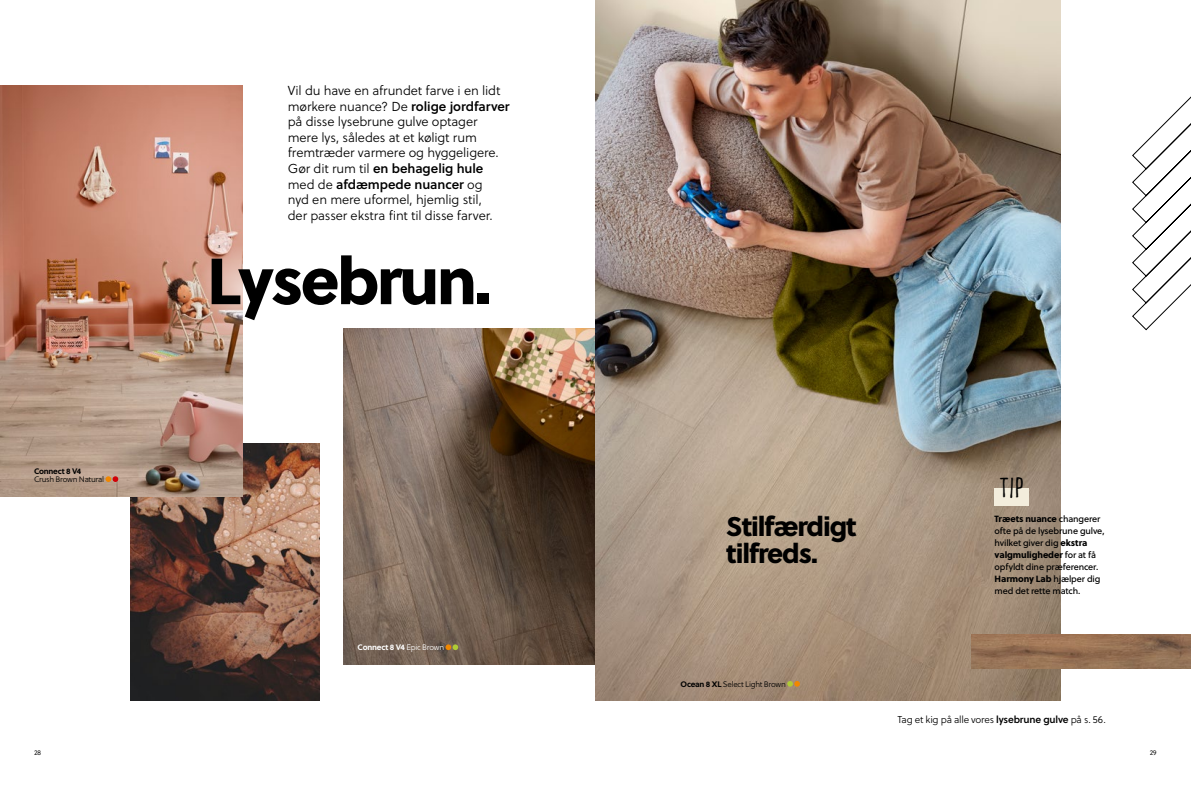
<style>
.page{position:relative;width:1191px;height:786px;background:#fff}
.page>*{position:absolute;margin:0;border:0;box-sizing:border-box;transform-origin:0 0}
.t1{font:65px "Soleil Xb";letter-spacing:-.04em;color:#000}
.t2{font:30px "Goodlife Sans Condensed";color:#000}
.t3{font:27px/27px "Soleil Xb";letter-spacing:-.04em;color:#000}
.t4{font:13px/15.6px "Soleil Lt";letter-spacing:-.01em;color:#000}
.t5{font:13px/15.6px "Soleil Sb";letter-spacing:-.005em;color:#000}
.t6{font:10px "Soleil Lt";letter-spacing:-.02em;color:#000}
.t7{font:9px/12px "Soleil Bk";letter-spacing:-.01em;color:#000}
.t8{font:9px "Soleil Xb";letter-spacing:-.01em;color:#000}
.t9{font:8px "Soleil Lt";letter-spacing:-.03em;color:#000}
.t10{font:700 8px "Soleil";letter-spacing:-.025em;color:#fff}
.t11{font:700 8px "Soleil";letter-spacing:-.025em;color:#000}
.s1{font-family:"Soleil Sb"}
.s2{font-family:"Soleil Lt"}
.s3{font-family:"Soleil Lt";font-weight:400}
.s4{font-family:"Soleil";font-weight:700}
.s5{font-family:"Soleil Bk"}
.s6{font-family:"Soleil Xb"}
</style>
<div class="page">
<img style="left:131px;top:443px;width:188px;height:257px">
<img style="left:343px;top:328px;width:252px;height:336px">
<img style="left:0;top:85px;width:242px;height:411px">
<img style="left:595px;top:0;width:465px;height:700px">
<img style="left:972px;top:634px;width:219px;height:34px">
<svg style="left:445px;top:644px;width:13px;height:5px"></svg>
<svg style="left:106px;top:476px;width:12px;height:5px"></svg>
<svg style="left:787px;top:680px;width:13px;height:6px"></svg>
<svg style="left:1132px;top:96px;width:59px;height:235px"></svg>
<svg style="left:197px;top:243px;width:90px;height:91px"></svg>
<div style="left:994px;top:488px;width:34px;height:17px;background:#f3eddc"></div>
<p class="t11" style="left:34px;top:464px;width:49px">Connect 8 V4</p>
<p class="t9" style="left:34px;top:473px;width:72px">Crush Brown Natural</p>
<p class="t4" style="left:288px;top:82px;width:223px">Vil du have en afrundet farve i en lidt mørkere nuance? De <span class="s1">rolige jordfarver </span>på disse lysebrune gulve optager mere lys, således at et køligt rum fremtræder varmere og hyggeligere.</p>
<p class="t5" style="left:288px;top:160px;width:197px"><span class="s2">Gør dit rum til</span> en behagelig hule <span class="s2">med de</span> afdæmpede nuancer <span class="s2">og</span></p>
<p class="t4" style="left:288px;top:192px;width:206px">nyd en mere uformel, hjemlig stil, der passer ekstra fint til disse farver.</p>
<h1 class="t1" style="left:207px;top:229px;width:285px">Lysebrun.</h1>
<p class="t10" style="left:357px;top:640px;width:88px">Connect 8 V4 <span class="s3">Epic Brown</span></p>
<h3 class="t3" style="left:726px;top:510px;width:132px">Stilfærdigt tilfreds.</h3>
<p class="t9" style="left:680px;top:678px;width:107px"><span class="s4">Ocean 8 XL</span> Select Light Brown</p>
<h2 class="t2" style="left:999px;top:470px;width:27px">tip</h2>
<p class="t8" style="left:994px;top:511px;width:107px">Træets nuance <span class="s5">changerer</span></p>
<p class="t7" style="left:994px;top:524px;width:111px">ofte på de lysebrune gulve, hvilket giver dig <span class="s6">ekstra</span></p>
<p class="t8" style="left:994px;top:547px;width:103px">valgmuligheder <span class="s5">for at få</span></p>
<p class="t7" style="left:994px;top:560px;width:105px">opfyldt dine præferencer.</p>
<p class="t8" style="left:994px;top:571px;width:107px">Harmony Lab <span class="s5">hjælper dig</span></p>
<p class="t7" style="left:994px;top:584px;width:87px">med det rette match.</p>
<p class="t6" style="left:897px;top:711px;width:210px">Tag et kig på alle vores <span class="s1">lysebrune gulve</span> på s. 56.</p>
<p class="t9" style="left:34px;top:746px;width:9px">28</p>
<p class="t9" style="left:1149px;top:746px;width:9px">29</p>
</div>
